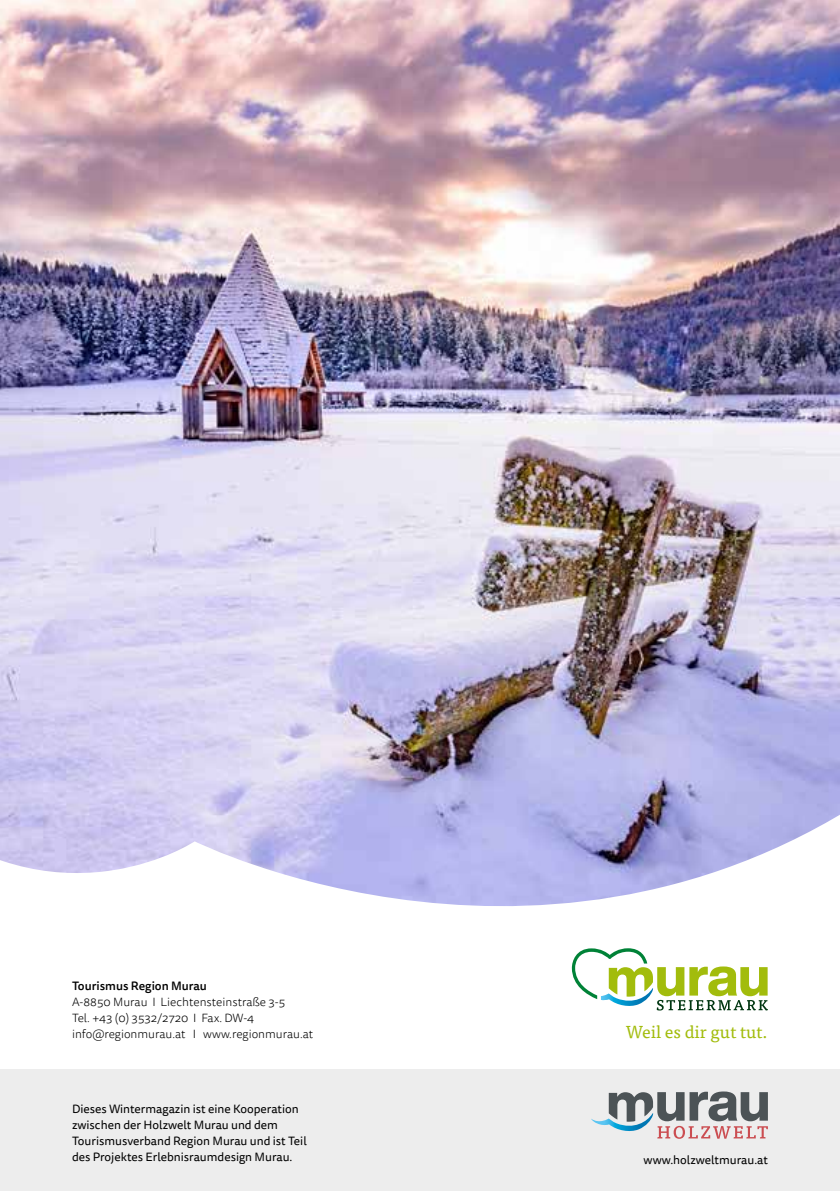
<style>
.page{position:relative;width:840px;height:1191px;background:#fff}
.page>*{position:absolute;margin:0;border:0;box-sizing:border-box;transform-origin:0 0}
.t1{font:17.4px "Tisa Pro";color:#a2bc0c}
.t2{font:12px/16px "Tisa Sans Pro";color:#000}
.t3{font:300 12px/16px "Tisa Sans Pro";color:#000}
.t4{font:500 12px "Tisa Sans Pro";color:#000}
</style>
<div class="page">
<div style="left:0;top:1069px;width:839px;height:122px;background:#ededed"></div>
<img style="left:0;top:0;width:839px;height:753px">
<svg style="left:0;top:753px;width:839px;height:258px"></svg>
<svg style="left:571px;top:948px;width:196px;height:62px"></svg>
<svg style="left:591px;top:1091px;width:176px;height:47px"></svg>
<p class="t4" style="left:72px;top:977px;width:136px">Tourismus Region Murau</p>
<p class="t3" style="left:72px;top:994px;width:242px">A-8850 Murau I Liechtensteinstraße 3-5<br>Tel. +43 (0) 3532/2720 I Fax. DW-4 info@regionmurau.at I www.regionmurau.at</p>
<p class="t2" style="left:72px;top:1101px;width:236px">Dieses Wintermagazin ist eine Kooperation zwischen der Holzwelt Murau und dem Tourismusverband Region Murau und ist Teil des Projektes Erlebnisraumdesign Murau.</p>
<h1 class="t1" style="left:625px;top:1019px;width:143px">Weil es dir gut tut.</h1>
<p class="t2" style="left:643px;top:1151px;width:126px">www.holzweltmurau.at</p>
</div>
